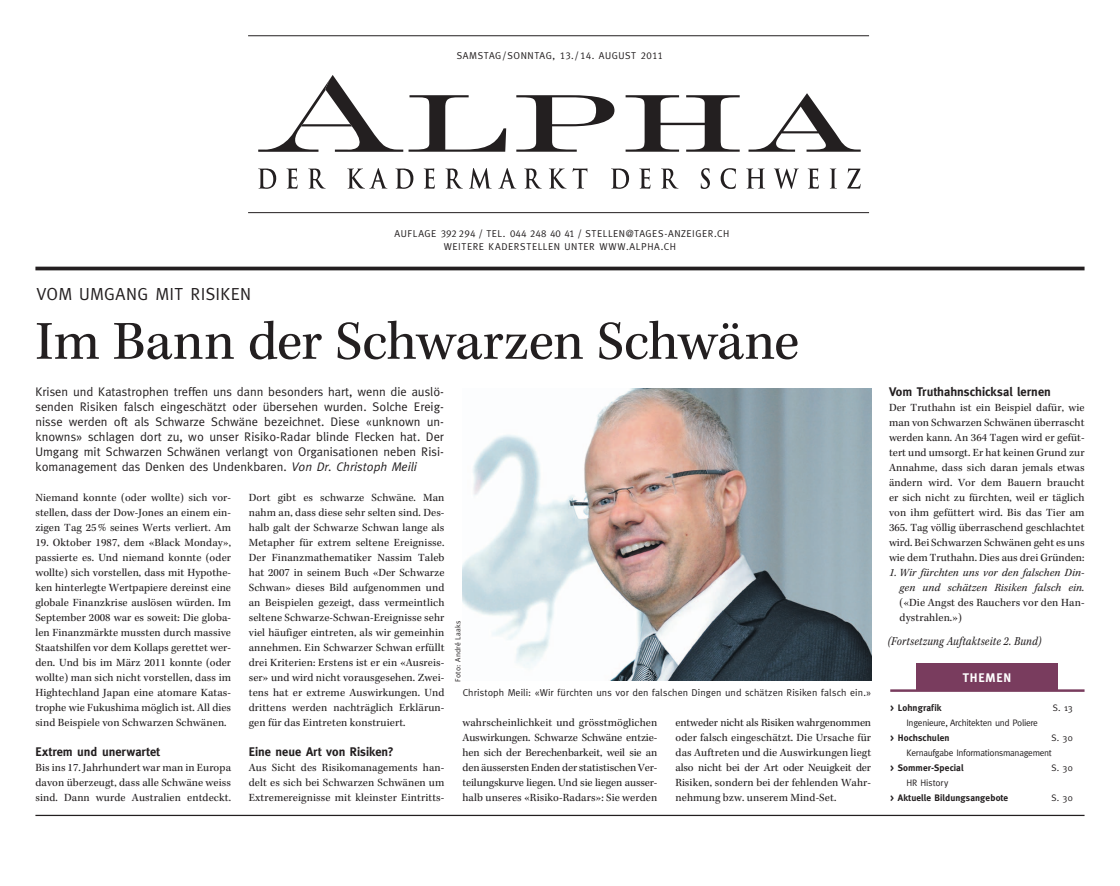
<style>
.page{position:relative;width:1120px;height:886px;background:#fff}
.page>*{position:absolute;margin:0;border:0;box-sizing:border-box;transform-origin:0 0}
.t1{font:56.25px "Kepler Std";letter-spacing:-.005em;color:#231f20}
.t2{font:17.5px "Meta";letter-spacing:.02em;color:#231f20}
.t3{font:12.5px/15px "Meta";color:#231f20;text-align:justify}
.t4{font:700 12.5px "Meta";color:#231f20}
.t5{font:italic 12.5px "Kepler Std";letter-spacing:.02em;color:#231f20;scale:.87 1}
.t6{font:700 12.5px "Meta";letter-spacing:.065em;color:#fff}
.t7{font:11.25px/15px "Kepler Std";letter-spacing:.01em;color:#231f20;text-align:justify}
.t8{font:italic 11.25px/15px "Kepler Std";letter-spacing:.01em;color:#231f20;text-align:right}
.t9{font:10px/13.8px "Meta Caps";letter-spacing:.055em;color:#231f20;text-align:center}
.t10{font:10px "Meta";letter-spacing:.01em;color:#231f20}
.t11{font:9.38px/15px "Meta";letter-spacing:-.03em;color:#231f20}
.t12{font:700 9.38px "Meta";letter-spacing:.01em;color:#231f20}
.t13{font:7.5px "Meta";letter-spacing:.025em;color:#231f20}
.s1{font-style:italic}
</style>
<div class="page">
<hr style="left:35px;top:815px;width:1049px;height:1px;background:#231f20">
<hr style="left:35px;top:267px;width:1049px;height:3px;background:#231f20">
<svg style="left:258px;top:169px;width:18px;height:20px"></svg>
<svg style="left:286px;top:168px;width:12px;height:21px"></svg>
<svg style="left:308px;top:169px;width:18px;height:20px"></svg>
<svg style="left:347px;top:168px;width:40px;height:21px"></svg>
<svg style="left:395px;top:169px;width:18px;height:20px"></svg>
<svg style="left:424px;top:168px;width:11px;height:21px"></svg>
<svg style="left:445px;top:169px;width:18px;height:20px"></svg>
<svg style="left:469px;top:168px;width:23px;height:21px"></svg>
<svg style="left:498px;top:168px;width:18px;height:21px"></svg>
<svg style="left:524px;top:169px;width:18px;height:20px"></svg>
<svg style="left:549px;top:169px;width:17px;height:20px"></svg>
<svg style="left:572px;top:168px;width:15px;height:21px"></svg>
<svg style="left:611px;top:169px;width:18px;height:20px"></svg>
<svg style="left:639px;top:168px;width:11px;height:21px"></svg>
<svg style="left:661px;top:169px;width:17px;height:20px"></svg>
<svg style="left:701px;top:168px;width:9px;height:21px"></svg>
<svg style="left:720px;top:168px;width:16px;height:21px"></svg>
<svg style="left:746px;top:169px;width:19px;height:20px"></svg>
<svg style="left:774px;top:169px;width:24px;height:20px"></svg>
<svg style="left:807px;top:168px;width:12px;height:21px"></svg>
<svg style="left:830px;top:169px;width:7px;height:20px"></svg>
<svg style="left:847px;top:168px;width:13px;height:21px"></svg>
<svg style="left:258px;top:75px;width:248px;height:77px"></svg>
<svg style="left:516px;top:95px;width:98px;height:57px"></svg>
<svg style="left:625px;top:95px;width:114px;height:57px"></svg>
<svg style="left:748px;top:93px;width:112px;height:59px"></svg>
<hr style="left:248px;top:212px;width:621px;height:1px;background:#231f20">
<hr style="left:248px;top:35px;width:621px;height:1px;background:#231f20">
<div style="left:916px;top:663px;width:142px;height:27px;background:#793c5e"></div>
<hr style="left:890px;top:689px;width:194px;height:3px;background:#793c5e">
<img style="left:462px;top:388px;width:409px;height:292px">
<p class="t9" style="left:457px;top:49px;width:208px">SAMSTAG / SONNTAG, 13. / 14. AUGUST 2011</p>
<p class="t9" style="left:395px;top:226px;width:336px">AUFLAGE 392 294 / TEL. 044 248 40 41 / STELLEN@TAGES-ANZEIGER.CH<br>WEITERE KADERSTELLEN UNTER WWW.ALPHA.CH</p>
<h2 class="t2" style="left:36px;top:283px;width:216px">VOM UMGANG MIT RISIKEN</h2>
<h1 class="t1" style="left:36px;top:309px;width:765px">Im Bann der Schwarzen Schwäne</h1>
<p class="t3" style="left:35px;top:383px;width:410px">Krisen und Katastrophen treffen uns dann besonders hart, wenn die auslö&shy;senden Risiken falsch eingeschätzt oder übersehen wurden. Solche Ereig&shy;nisse werden oft als Schwarze Schwäne bezeichnet. Diese «unknown un&shy;knowns» schlagen dort zu, wo unser Risiko-Radar blinde Flecken hat. Der Umgang mit Schwarzen Schwänen verlangt von Organisationen neben Risi&shy;komanagement das Denken des Undenkbaren. <span class="s1">Von Dr. Christoph Meili</span></p>
<p class="t7" style="left:35px;top:490px;width:197px">Niemand konnte (oder wollte) sich vor&shy;stellen, dass der Dow-Jones an einem ein&shy;zigen Tag 25 % seines Werts verliert. Am</p>
<p class="t7" style="left:35px;top:535px;width:197px">19. Oktober 1987, dem «Black Monday», passierte es. Und niemand konnte (oder wollte) sich vorstellen, dass mit Hypothe&shy;ken hinterlegte Wertpapiere dereinst eine globale Finanzkrise auslösen würden. Im September 2008 war es soweit: Die globa&shy;len Finanzmärkte mussten durch massive Staatshilfen vor dem Kollaps gerettet wer&shy;den. Und bis im März 2011 konnte (oder wollte) man sich nicht vorstellen, dass im Hightechland Japan eine atomare Katas&shy;trophe wie Fukushima möglich ist. All dies sind Beispiele von Schwarzen Schwänen.</p>
<p class="t4" style="left:35px;top:744px;width:126px">Extrem und unerwartet</p>
<p class="t7" style="left:35px;top:760px;width:197px">Bis ins 17. Jahrhundert war man in Europa davon überzeugt, dass alle Schwäne weiss sind. Dann wurde Australien entdeckt.</p>
<p class="t7" style="left:249px;top:490px;width:197px">Dort gibt es schwarze Schwäne. Man nahm an, dass diese sehr selten sind. Des&shy;halb galt der Schwarze Schwan lange als Metapher für extrem seltene Ereignisse.<br>Der Finanzmathematiker Nassim Taleb hat 2007 in seinem Buch «Der Schwarze Schwan» dieses Bild aufgenommen und an Beispielen gezeigt, dass vermeintlich seltene Schwarze-Schwan-Ereignisse sehr viel häufiger eintreten, als wir gemeinhin annehmen. Ein Schwarzer Schwan erfüllt drei Kriterien: Erstens ist er ein «Ausreis&shy;ser» und wird nicht vorausgesehen. Zwei&shy;tens hat er extreme Auswirkungen. Und drittens werden nachträglich Erklärun&shy;gen für das Eintreten konstruiert.</p>
<p class="t4" style="left:249px;top:744px;width:147px">Eine neue Art von Risiken?</p>
<p class="t7" style="left:249px;top:760px;width:197px">Aus Sicht des Risikomanagements han&shy;delt es sich bei Schwarzen Schwänen um Ex tremereignisse mit kleinster Eintritts-</p>
<p class="t13" style="left:453px;top:681px;width:63px;rotate:-90deg">Foto: André Laaks</p>
<p class="t10" style="left:463px;top:686px;width:410px">Christoph Meili: «Wir fürchten uns vor den falschen Dingen und schätzen Risiken falsch ein.»</p>
<p class="t7" style="left:462px;top:715px;width:196px">wahrscheinlichkeit und grösstmöglichen Auswirkungen. Schwarze Schwäne entzie&shy;hen sich der Berechenbarkeit, weil sie an den äussersten Enden der statistischen Ver&shy;teilungskurve liegen. Und sie liegen ausser&shy;halb unseres «Risiko-Radars»: Sie werden</p>
<p class="t7" style="left:675px;top:715px;width:197px">entweder nicht als Risiken wahrgenommen oder falsch eingeschätzt. Die Ursache für das Auftreten und die Auswirkungen liegt also nicht bei der Art oder Neuigkeit der Risiken, sondern bei der fehlenden Wahr&shy;nehmung bzw. unserem Mind-Set.</p>
<p class="t4" style="left:889px;top:384px;width:163px">Vom Truthahnschicksal lernen</p>
<p class="t7" style="left:889px;top:400px;width:197px">Der Truthahn ist ein Beispiel dafür, wie man von Schwarzen Schwänen überrascht werden kann. An 364 Tagen wird er gefüt&shy;tert und umsorgt. Er hat keinen Grund zur Annahme, dass sich daran jemals etwas ändern wird. Vor dem Bauern braucht er sich nicht zu fürchten, weil er täglich von ihm gefüttert wird. Bis das Tier am 365. Tag völlig überraschend geschlachtet wird. Bei Schwarzen Schwänen geht es uns wie dem Truthahn. Dies aus drei Gründen:</p>
<p class="t8" style="left:889px;top:565px;width:197px">1. Wir fürchten uns vor den falschen Din&shy;gen und schätzen Risiken falsch ein.</p>
<p class="t7" style="left:899px;top:595px;width:186px">(«Die Angst des Rauchers vor den Han&shy;dystrahlen.»)</p>
<p class="t5" style="left:888px;top:634px;width:179px">(Fortsetzung Auftaktseite 2. Bund)</p>
<p class="t6" style="left:962px;top:670px;width:50px">THEMEN</p>
<p class="t12" style="left:890px;top:702px;width:53px">&gt; Lohngrafik</p>
<p class="t11" style="left:1053px;top:700px;width:21px">S. 13</p>
<p class="t11" style="left:906px;top:715px;width:133px">Ingenieure, Architekten und Poliere</p>
<p class="t12" style="left:890px;top:732px;width:61px">&gt; Hochschulen</p>
<p class="t11" style="left:906px;top:730px;width:168px;text-indent:145px">S. 30<br>Kernaufgabe Informationsmanagement</p>
<p class="t12" style="left:890px;top:762px;width:75px">&gt; Sommer-Special</p>
<p class="t11" style="left:1051px;top:760px;width:23px">S. 30</p>
<p class="t11" style="left:906px;top:775px;width:43px">HR History</p>
<p class="t12" style="left:890px;top:792px;width:120px">&gt; Aktuelle Bildungsangebote</p>
<p class="t11" style="left:1051px;top:790px;width:23px">S. 30</p>
</div>
